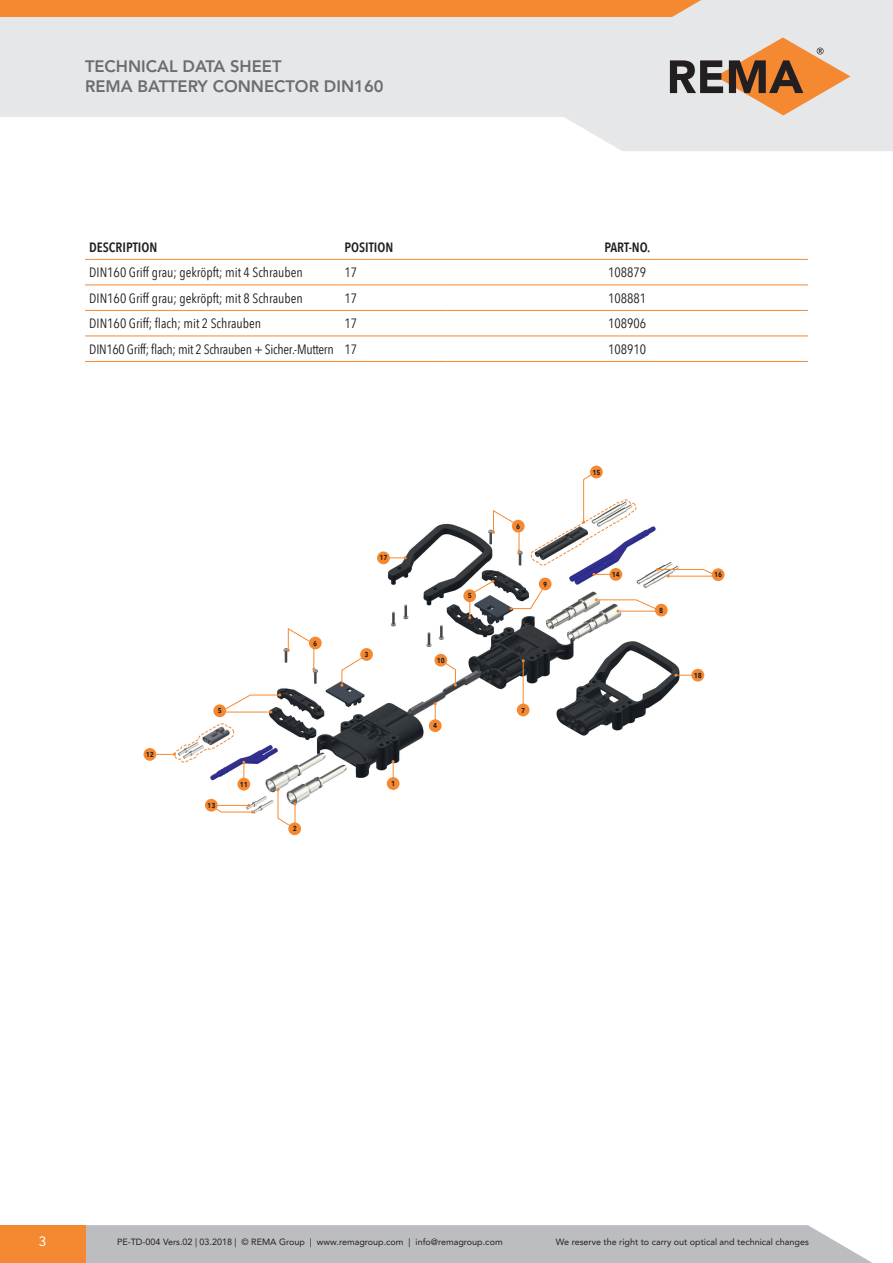
<style>
.page{position:relative;width:893px;height:1263px;background:#fff}
.page>*{position:absolute;margin:0;border:0;box-sizing:border-box;transform-origin:0 0}
.t1{font:800 16.5px/19.5px "Avenir LT Std";color:#6c6d70}
.t2{font:13.5px "Avenir Next Condensed";color:#231f20}
.t3{font:13.5px "Avenir Next Condensed";letter-spacing:-.02em;color:#231f20}
.t4{font:600 13.5px "Avenir Next Condensed";color:#231f20}
.t5{font:13.5px "Avenir LT Std";color:#fff}
.t6{font:9px "Avenir LT Std";color:#231f20}
.t7{font:600 9px "Avenir Next Condensed";color:#231f20}
</style>
<div class="page">
<div style="left:0;top:0;width:893px;height:117px;background:#e6e7e9"></div>
<div style="left:85px;top:1225px;width:787px;height:38px;background:#bcbdc0"></div>
<div style="left:0;top:1225px;width:85px;height:38px;background:#f58932"></div>
<svg style="left:564px;top:37px;width:329px;height:114px"></svg>
<div style="left:0;top:0;width:701px;height:17px;background:#f58932"></div>
<svg style="left:85px;top:258px;width:723px;height:78px"></svg>
<hr style="left:85px;top:285px;width:255px;height:1px;background:#f58932">
<hr style="left:340px;top:285px;width:106px;height:1px;background:#f58932">
<hr style="left:446px;top:285px;width:362px;height:1px;background:#f58932">
<hr style="left:85px;top:310px;width:255px;height:1px;background:#f58932">
<hr style="left:340px;top:310px;width:106px;height:1px;background:#f58932">
<hr style="left:446px;top:310px;width:362px;height:1px;background:#f58932">
<hr style="left:85px;top:336px;width:255px;height:1px;background:#f58932">
<hr style="left:340px;top:336px;width:106px;height:1px;background:#f58932">
<hr style="left:446px;top:336px;width:362px;height:1px;background:#f58932">
<hr style="left:85px;top:361px;width:255px;height:1px;background:#f58932">
<hr style="left:340px;top:361px;width:106px;height:1px;background:#f58932">
<hr style="left:446px;top:361px;width:362px;height:1px;background:#f58932">
<hr style="left:85px;top:259px;width:255px;height:1px;background:#f58932">
<hr style="left:340px;top:259px;width:106px;height:1px;background:#f58932">
<hr style="left:446px;top:259px;width:362px;height:1px;background:#f58932">
<img style="left:144px;top:520px;width:581px;height:316px">
<svg style="left:467px;top:580px;width:28px;height:39px"></svg>
<svg style="left:392px;top:760px;width:3px;height:17px"></svg>
<div style="left:387px;top:777px;width:13px;height:13px;background:#f58932;border-radius:50%"></div>
<hr style="left:523px;top:661px;width:1px;height:55px;background:#f58932">
<div style="left:517px;top:703px;width:13px;height:13px;background:#f58932;border-radius:50%"></div>
<svg style="left:434px;top:702px;width:3px;height:17px"></svg>
<div style="left:429px;top:719px;width:13px;height:13px;background:#f58932;border-radius:50%"></div>
<svg style="left:242px;top:761px;width:3px;height:17px"></svg>
<div style="left:237px;top:778px;width:13px;height:12px;background:#f58932;border-radius:50%"></div>
<svg style="left:592px;top:573px;width:17px;height:3px"></svg>
<div style="left:609px;top:568px;width:13px;height:13px;background:#f58932;border-radius:50%"></div>
<svg style="left:390px;top:556px;width:17px;height:3px"></svg>
<div style="left:377px;top:551px;width:13px;height:13px;background:#f58932;border-radius:50%"></div>
<svg style="left:674px;top:674px;width:17px;height:3px"></svg>
<div style="left:691px;top:669px;width:13px;height:12px;background:#f58932;border-radius:50%"></div>
<svg style="left:276px;top:788px;width:20px;height:42px"></svg>
<svg style="left:208px;top:804px;width:46px;height:9px"></svg>
<div style="left:288px;top:822px;width:13px;height:13px;background:#f58932;border-radius:50%"></div>
<svg style="left:217px;top:693px;width:64px;height:20px"></svg>
<div style="left:213px;top:704px;width:13px;height:13px;background:#f58932;border-radius:50%"></div>
<div style="left:463px;top:589px;width:13px;height:13px;background:#f58932;border-radius:50%"></div>
<div style="left:205px;top:799px;width:13px;height:12px;background:#f58932;border-radius:50%"></div>
<div style="left:590px;top:466px;width:13px;height:12px;background:#f58932;border-radius:50%"></div>
<svg style="left:441px;top:660px;width:16px;height:26px"></svg>
<div style="left:434px;top:654px;width:13px;height:12px;background:#f58932;border-radius:50%"></div>
<svg style="left:340px;top:653px;width:28px;height:34px"></svg>
<div style="left:360px;top:648px;width:13px;height:13px;background:#f58932;border-radius:50%"></div>
<svg style="left:510px;top:582px;width:37px;height:28px"></svg>
<div style="left:539px;top:578px;width:13px;height:12px;background:#f58932;border-radius:50%"></div>
<svg style="left:656px;top:568px;width:65px;height:10px"></svg>
<svg style="left:595px;top:598px;width:70px;height:15px"></svg>
<div style="left:712px;top:568px;width:12px;height:13px;background:#f58932;border-radius:50%"></div>
<div style="left:655px;top:604px;width:13px;height:12px;background:#f58932;border-radius:50%"></div>
<div style="left:144px;top:748px;width:12px;height:13px;background:#f58932;border-radius:50%"></div>
<svg style="left:156px;top:723px;width:78px;height:40px"></svg>
<svg style="left:530px;top:471px;width:107px;height:95px"></svg>
<svg style="left:287px;top:627px;width:28px;height:44px"></svg>
<svg style="left:492px;top:510px;width:28px;height:42px"></svg>
<div style="left:309px;top:637px;width:13px;height:12px;background:#f58932;border-radius:50%"></div>
<div style="left:512px;top:520px;width:13px;height:12px;background:#f58932;border-radius:50%"></div>
<p class="t1" style="left:85px;top:57px;width:300px">TECHNICAL DATA SHEET<br>REMA BATTERY CONNECTOR DIN160</p>
<p class="t4" style="left:89px;top:235px;width:69px">DESCRIPTION</p>
<p class="t4" style="left:344px;top:235px;width:50px">POSITION</p>
<p class="t4" style="left:604px;top:235px;width:48px">PART-NO.</p>
<p class="t2" style="left:89px;top:261px;width:215px">DIN160 Griff grau; gekröpft; mit 4 Schrauben</p>
<p class="t2" style="left:344px;top:261px;width:14px">17</p>
<p class="t2" style="left:608px;top:261px;width:40px">108879</p>
<p class="t2" style="left:89px;top:286px;width:215px">DIN160 Griff grau; gekröpft; mit 8 Schrauben</p>
<p class="t2" style="left:344px;top:286px;width:14px">17</p>
<p class="t2" style="left:608px;top:286px;width:40px">108881</p>
<p class="t2" style="left:89px;top:312px;width:173px">DIN160 Griff; flach; mit 2 Schrauben</p>
<p class="t2" style="left:344px;top:312px;width:14px">17</p>
<p class="t2" style="left:608px;top:312px;width:40px">108906</p>
<p class="t3" style="left:89px;top:337px;width:269px">DIN160 Griff; flach; mit 2 Schrauben + Sicher.-Muttern 17</p>
<p class="t2" style="left:608px;top:337px;width:40px">108910</p>
<p class="t7" style="left:146px;top:746px;width:10px">12</p>
<p class="t7" style="left:218px;top:702px;width:6px">5</p>
<p class="t7" style="left:207px;top:797px;width:10px">13</p>
<p class="t7" style="left:240px;top:776px;width:10px">11</p>
<p class="t7" style="left:313px;top:635px;width:6px">6</p>
<p class="t7" style="left:293px;top:820px;width:6px">2</p>
<p class="t7" style="left:379px;top:549px;width:10px">17</p>
<p class="t7" style="left:365px;top:646px;width:6px">3</p>
<p class="t7" style="left:391px;top:775px;width:6px">1</p>
<p class="t7" style="left:468px;top:587px;width:6px">5</p>
<p class="t7" style="left:437px;top:652px;width:10px">10</p>
<p class="t7" style="left:433px;top:717px;width:6px">4</p>
<p class="t7" style="left:516px;top:518px;width:6px">6</p>
<p class="t7" style="left:543px;top:576px;width:6px">9</p>
<p class="t7" style="left:521px;top:701px;width:6px">7</p>
<p class="t7" style="left:592px;top:464px;width:10px">15</p>
<p class="t7" style="left:612px;top:566px;width:10px">14</p>
<p class="t7" style="left:659px;top:602px;width:6px">8</p>
<p class="t7" style="left:714px;top:566px;width:10px">16</p>
<p class="t7" style="left:694px;top:667px;width:10px">18</p>
<p class="t5" style="left:39px;top:1233px;width:9px">3</p>
<p class="t6" style="left:117px;top:1236px;width:387px">PE-TD-004 Vers.02 | 03.2018 | © REMA Group | www.remagroup.com | info@remagroup.com</p>
<p class="t6" style="left:556px;top:1236px;width:254px">We reserve the right to carry out optical and technical changes</p>
</div>
